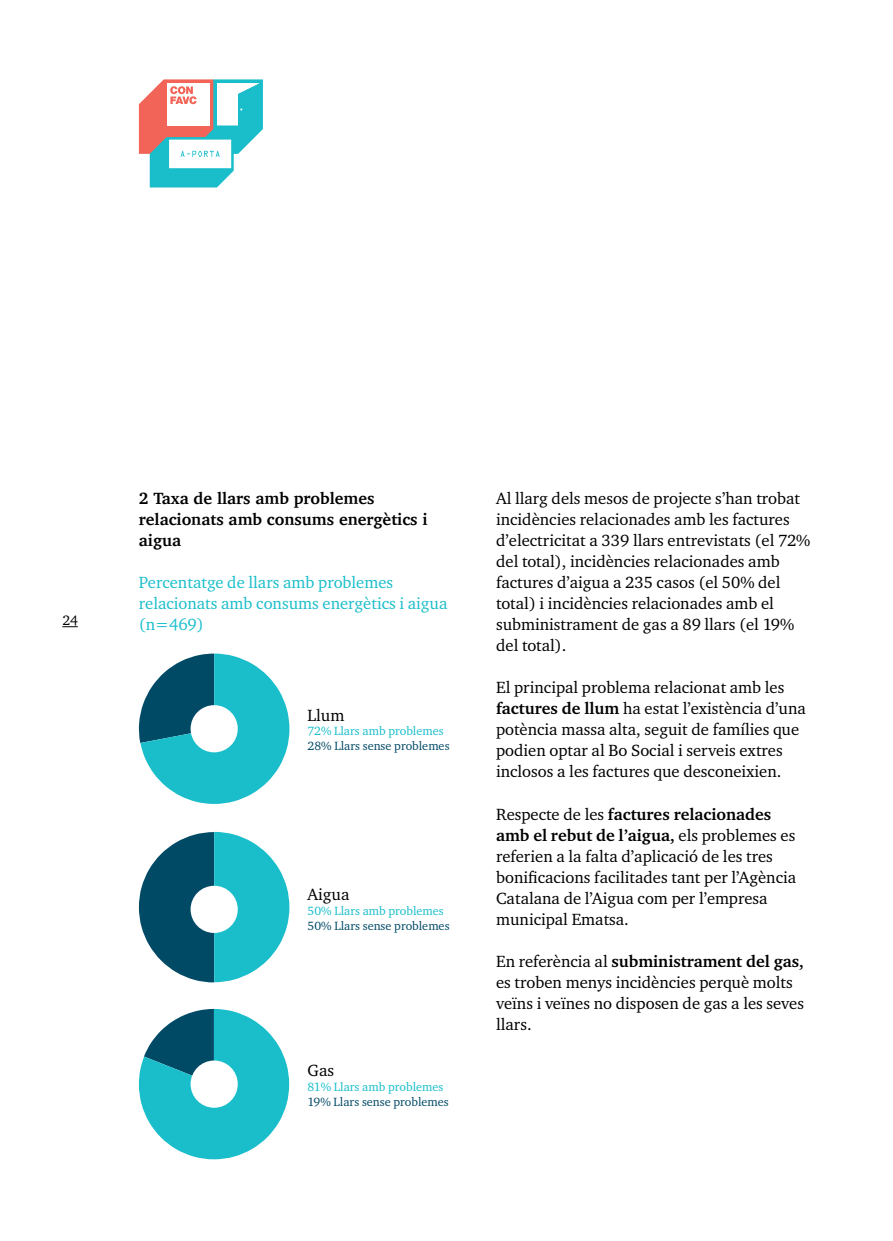
<style>
.page{position:relative;width:893px;height:1241px;background:#fff}
.page>*{position:absolute;margin:0;border:0;box-sizing:border-box;transform-origin:0 0}
.t1{font:16.62px/21px "Charter ITC";color:#000}
.t2{font:16.62px/21px "Charter ITC";color:#1abecb}
.t3{font:700 16.62px/21px "Charter";color:#000}
.t4{font:14px "Charter ITC";color:#000}
.t5{font:12.25px "Charter ITC";color:#004a66}
.t6{font:12.25px "Charter ITC";color:#1abecb}
.s1{font-weight:700}
</style>
<div class="page">
<svg style="left:62px;top:626px;width:16px;height:1px"></svg>
<svg style="left:139px;top:79px;width:124px;height:108px"></svg>
<svg style="left:139px;top:653px;width:150px;height:150px"></svg>
<svg style="left:139px;top:831px;width:150px;height:151px"></svg>
<div style="left:191px;top:705px;width:47px;height:47px;background:#fff;border-radius:50%"></div>
<div style="left:191px;top:885px;width:47px;height:47px;background:#fff;border-radius:50%"></div>
<svg style="left:139px;top:1009px;width:150px;height:150px"></svg>
<div style="left:191px;top:1060px;width:47px;height:47px;background:#fff;border-radius:50%"></div>
<p class="t4" style="left:62px;top:611px;width:17px">24</p>
<p class="t3" style="left:139px;top:488px;width:290px">2 Taxa de llars amb problemes relacionats amb consums energètics i aigua</p>
<p class="t2" style="left:139px;top:571px;width:310px">Percentatge de llars amb problemes relacionats amb consums energètics i aigua (n=469)</p>
<p class="t1" style="left:308px;top:704px;width:38px">Llum</p>
<p class="t6" style="left:308px;top:723px;width:138px">72% Llars amb problemes</p>
<p class="t5" style="left:308px;top:738px;width:143px">28% Llars sense problemes</p>
<p class="t1" style="left:308px;top:883px;width:43px">Aigua</p>
<p class="t6" style="left:308px;top:903px;width:138px">50% Llars amb problemes</p>
<p class="t5" style="left:308px;top:917px;width:143px">50% Llars sense problemes</p>
<p class="t1" style="left:308px;top:1059px;width:28px">Gas</p>
<p class="t6" style="left:308px;top:1078px;width:137px">81% Llars amb problemes</p>
<p class="t5" style="left:308px;top:1093px;width:143px">19% Llars sense problemes</p>
<p class="t1" style="left:496px;top:487px;width:316px">Al llarg dels mesos de projecte s’han trobat incidències relacionades amb les factures d’electricitat a 339 llars entrevistats (el 72% del total), incidències relacionades amb factures d’aigua a 235 casos (el 50% del total) i incidències relacionades amb el subministrament de gas a 89 llars (el 19% del total).</p>
<p class="t1" style="left:496px;top:676px;width:311px">El principal problema relacionat amb les <span class="s1">factures de llum</span> ha estat l’existència d’una potència massa alta, seguit de famílies que podien optar al Bo Social i serveis extres inclosos a les factures que desconeixien.</p>
<p class="t1" style="left:496px;top:802px;width:302px">Respecte de les <span class="s1">factures relacionades amb el rebut de l’aigua,</span> els problemes es referien a la falta d’aplicació de les tres bonificacions facilitades tant per l’Agència Catalana de l’Aigua com per l’empresa municipal Ematsa.</p>
<p class="t1" style="left:496px;top:949px;width:309px">En referència al <span class="s1">subministrament del gas, </span>es troben menys incidències perquè molts veïns i veïnes no disposen de gas a les seves llars.</p>
</div>
